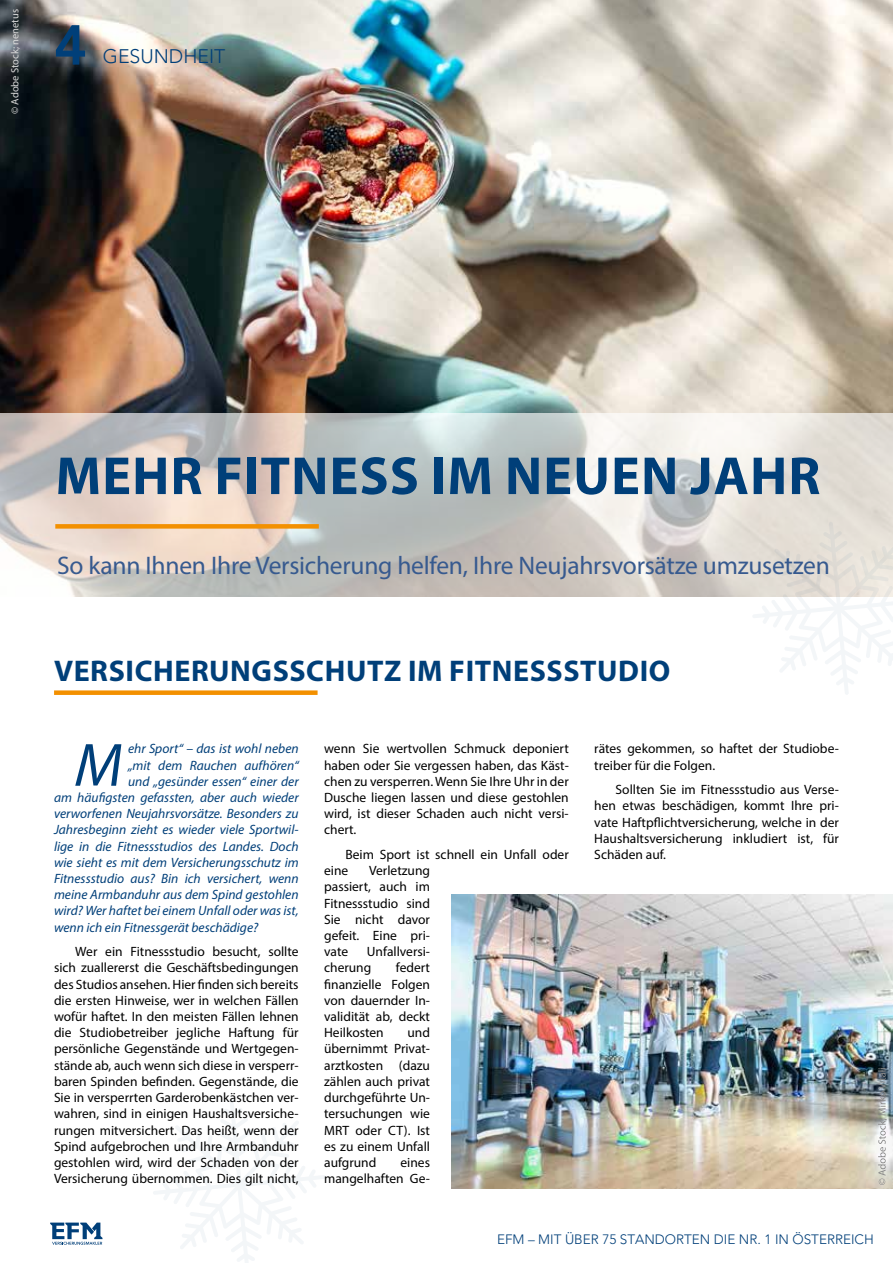
<style>
.page{position:relative;width:893px;height:1263px;background:#fff}
.page>*{position:absolute;margin:0;border:0;box-sizing:border-box;transform-origin:0 0}
.t1{font:italic 61.5px "Myriad Pro";color:#003f79}
.t2{font:700 54px "Myriad Pro";letter-spacing:.02em;color:#003f79}
.t3{font:700 30px "Myriad Pro";letter-spacing:.02em;color:#003f79}
.t4{font:25.5px "Myriad Pro";letter-spacing:-.01em;color:#375a8f}
.t5{font:300 19.5px "Avenir LT";color:#003f79}
.t6{font:13.5px/16.2px "Myriad Pro";color:#000;text-align:justify}
.t7{font:italic 13.5px "Myriad Pro";color:#003f79}
.t8{font:300 13.5px "Avenir LT";color:#003f79}
.t9{font:10.5px "Myriad Pro";color:#dadada}
</style>
<div class="page">
<svg style="left:153px;top:1099px;width:173px;height:164px"></svg>
<img style="left:0;top:0;width:893px;height:413px">
<svg style="left:56px;top:25px;width:29px;height:40px"></svg>
<svg style="left:50px;top:1222px;width:52px;height:23px"></svg>
<svg style="left:0;top:413px;width:893px;height:183px;background:#d2cec9"></svg>
<div style="left:55px;top:524px;width:264px;height:5px;background:#f39000"></div>
<div style="left:54px;top:690px;width:264px;height:5px;background:#f39000"></div>
<img style="left:451px;top:894px;width:442px;height:295px">
<svg style="left:752px;top:522px;width:141px;height:172px"></svg>
<svg style="left:878px;top:1068px;width:9px;height:117px"></svg>
<p class="t9" style="left:9px;top:114px;width:106px;rotate:-90deg">© Adobe Stock; nenetus</p>
<h3 class="t5" style="left:103px;top:45px;width:124px">GESUNDHEIT</h3>
<h2 class="t2" style="left:55px;top:441px;width:766px">MEHR FITNESS IM NEUEN JAHR</h2>
<h3 class="t4" style="left:57px;top:549px;width:774px">So kann Ihnen Ihre Versicherung helfen, Ihre Neujahrsvorsätze umzusetzen</h3>
<h3 class="t3" style="left:54px;top:651px;width:618px">VERSICHERUNGSSCHUTZ IM FITNESSSTUDIO</h3>
<h1 class="t1" style="left:74px;top:727px;width:50px">M</h1>
<p class="t7" style="left:128px;top:740px;width:172px">ehr Sport“ – das ist wohl neben</p>
<p class="t7" style="left:128px;top:757px;width:172px">„mit dem Rauchen aufhören“</p>
<p class="t7" style="left:128px;top:773px;width:172px">und „gesünder essen“ einer der</p>
<p class="t7" style="left:54px;top:789px;width:246px">am häufigsten gefassten, aber auch wieder</p>
<p class="t7" style="left:54px;top:805px;width:246px">verworfenen Neujahrsvorsätze. Besonders zu</p>
<p class="t7" style="left:54px;top:821px;width:246px">Jahresbeginn zieht es wieder viele Sportwil-</p>
<p class="t7" style="left:54px;top:838px;width:246px">lige in die Fitnessstudios des Landes. Doch</p>
<p class="t7" style="left:54px;top:854px;width:246px">wie sieht es mit dem Versicherungsschutz im</p>
<p class="t7" style="left:54px;top:870px;width:246px">Fitnessstudio aus? Bin ich versichert, wenn</p>
<p class="t7" style="left:54px;top:886px;width:246px">meine Armbanduhr aus dem Spind gestohlen</p>
<p class="t7" style="left:54px;top:902px;width:246px">wird? Wer haftet bei einem Unfall oder was ist,</p>
<p class="t7" style="left:54px;top:919px;width:206px">wenn ich ein Fitnessgerät beschädige?</p>
<p class="t6" style="left:54px;top:943px;width:246px;text-indent:21px">Wer ein Fitnessstudio besucht, sollte sich zuallererst die Geschäftsbedingungen des Studios ansehen. Hier finden sich bereits die ersten Hinweise, wer in welchen Fällen wofür haftet. In den meisten Fällen lehnen die Studiobetreiber jegliche Haftung für persönliche Gegenstände und Wertgegen&shy;stände ab, auch wenn sich diese in versperr&shy;baren Spinden befinden. Gegenstände, die Sie in versperrten Garderobenkästchen ver&shy;wahren, sind in einigen Haushaltsversiche&shy;rungen mitversichert. Das heißt, wenn der Spind aufgebrochen und Ihre Armbanduhr gestohlen wird, wird der Schaden von der Versicherung übernommen. Dies gilt nicht,</p>
<p class="t6" style="left:324px;top:740px;width:246px">wenn Sie wertvollen Schmuck deponiert haben oder Sie vergessen haben, das Käst&shy;chen zu versperren. Wenn Sie Ihre Uhr in der Dusche liegen lassen und diese gestohlen wird, ist dieser Schaden auch nicht versi&shy;chert.</p>
<p class="t6" style="left:324px;top:846px;width:246px;text-indent:21px">Beim Sport ist schnell ein Unfall oder eine</p>
<p class="t6" style="left:324px;top:862px;width:107px;text-indent:45px">Verletzung passiert, auch im Fitnessstudio sind Sie nicht davor gefeit. Eine pri&shy;vate</p>
<p class="t6" style="left:324px;top:943px;width:107px;text-indent:43px">Unfallversi&shy;cherung</p>
<p class="t6" style="left:324px;top:960px;width:107px;text-indent:72px">federt finanzielle Folgen von dauernder In&shy;validität ab, deckt Heilkosten</p>
<p class="t6" style="left:324px;top:1024px;width:107px;text-indent:83px">und übernimmt Privat&shy;arztkosten (dazu zählen auch privat durchgeführte Un&shy;tersuchungen wie MRT oder CT). Ist es zu einem Unfall aufgrund</p>
<p class="t6" style="left:324px;top:1154px;width:107px;text-align:right">eines mangelhaften Ge-</p>
<p class="t6" style="left:594px;top:740px;width:246px">rätes gekommen, so haftet der Studiobe&shy;treiber für die Folgen.</p>
<p class="t6" style="left:594px;top:781px;width:246px;text-indent:21px">Sollten Sie im Fitnessstudio aus Verse&shy;hen etwas beschädigen, kommt Ihre pri&shy;vate Haftpflichtversicherung, welche in der Haushaltsversicherung inkludiert ist, für Schäden auf.</p>
<p class="t8" style="left:497px;top:1231px;width:378px">EFM – MIT ÜBER 75 STANDORTEN DIE NR. 1 IN ÖSTERREICH</p>
</div>
